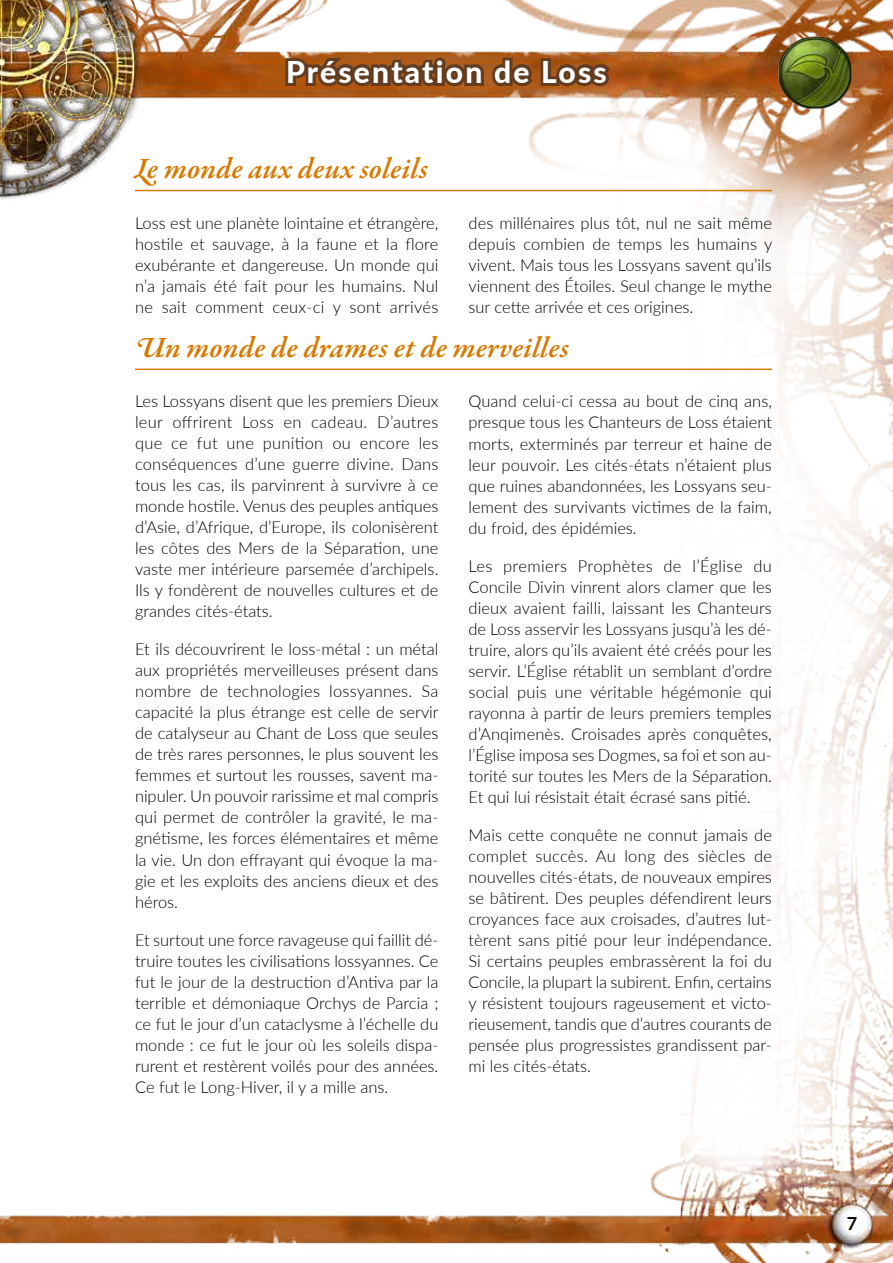
<style>
.page{position:relative;width:893px;height:1263px;background:#fff}
.page>*{position:absolute;margin:0;border:0;box-sizing:border-box;transform-origin:0 0}
.t1{font:italic 600 30px "Garamond Premr Pro";letter-spacing:.005em;color:#d87900}
.t2{font:800 30px "Lato";letter-spacing:.075em;color:#fff}
.t3{font:700 18px "Lato";color:#000}
.t4{font:300 16.5px/21px "Lato";color:#000;text-align:justify}
</style>
<div class="page">
<img style="left:0;top:0;width:893px;height:1263px">
<hr style="left:135px;top:190px;width:637px;height:1px;background:#d87900">
<hr style="left:135px;top:369px;width:637px;height:1px;background:#d87900">
<svg style="left:282px;top:52px;width:332px;height:156px"></svg>
<img style="left:773px;top:15px;width:89px;height:126px">
<h1 class="t2" style="left:286px;top:50px;width:322px">Présentation de Loss</h1>
<h1 class="t1" style="left:135px;top:150px;width:294px">Le monde aux deux soleils</h1>
<p class="t4" style="left:135px;top:211px;width:305px">Loss est une planète lointaine et étrangère, hostile et sauvage, à la faune et la flore exubérante et dangereuse. Un monde qui n’a jamais été fait pour les humains. Nul ne sait comment ceux-ci y sont arrivés</p>
<p class="t4" style="left:468px;top:212px;width:305px">des millénaires plus tôt, nul ne sait même depuis combien de temps les humains y vivent. Mais tous les Lossyans savent qu’ils viennent des Étoiles. Seul change le mythe sur cette arrivée et ces origines.</p>
<h1 class="t1" style="left:135px;top:329px;width:435px">Un monde de drames et de merveilles</h1>
<p class="t4" style="left:135px;top:390px;width:305px">Les Lossyans disent que les premiers Dieux leur offrirent Loss en cadeau. D’autres que ce fut une punition ou encore les conséquences d’une guerre divine. Dans tous les cas, ils parvinrent à survivre à ce monde hostile. Venus des peuples antiques d’Asie, d’Afrique, d’Europe, ils colonisèrent les côtes des Mers de la Séparation, une vaste mer intérieure parsemée d’archipels.<br>Ils y fondèrent de nouvelles cultures et de grandes cités-états.</p>
<p class="t4" style="left:135px;top:638px;width:305px">Et ils découvrirent le loss-métal : un métal aux propriétés merveilleuses présent dans nombre de technologies lossyannes. Sa capacité la plus étrange est celle de servir de catalyseur au Chant de Loss que seules de très rares personnes, le plus souvent les femmes et surtout les rousses, savent ma&shy;nipuler. Un pouvoir rarissime et mal compris qui permet de contrôler la gravité, le ma&shy;gnétisme, les forces élémentaires et même la vie. Un don effrayant qui évoque la ma&shy;gie et les exploits des anciens dieux et des héros.</p>
<p class="t4" style="left:135px;top:928px;width:305px">Et surtout une force ravageuse qui faillit dé&shy;truire toutes les civilisations lossyannes. Ce fut le jour de la destruction d’Antiva par la terrible et démoniaque Orchys de Parcia ; ce fut le jour d’un cataclysme à l’échelle du monde : ce fut le jour où les soleils dispa&shy;rurent et restèrent voilés pour des années.<br>Ce fut le Long-Hiver, il y a mille ans.</p>
<p class="t4" style="left:468px;top:390px;width:305px">Quand celui-ci cessa au bout de cinq ans, presque tous les Chanteurs de Loss étaient morts, exterminés par terreur et haine de leur pouvoir. Les cités-états n’étaient plus que ruines abandonnées, les Lossyans seu&shy;lement des survivants victimes de la faim, du froid, des épidémies.</p>
<p class="t4" style="left:468px;top:554px;width:305px">Les premiers Prophètes de l’Église du Concile Divin vinrent alors clamer que les dieux avaient failli, laissant les Chanteurs de Loss asservir les Lossyans jusqu’à les dé&shy;truire, alors qu’ils avaient été créés pour les servir. L’Église rétablit un semblant d’ordre social puis une véritable hégémonie qui rayonna à partir de leurs premiers temples d’Anqimenès. Croisades après conquêtes, l’Église imposa ses Dogmes, sa foi et son au&shy;torité sur toutes les Mers de la Séparation.<br>Et qui lui résistait était écrasé sans pitié.</p>
<p class="t4" style="left:468px;top:824px;width:305px">Mais cette conquête ne connut jamais de complet succès. Au long des siècles de nouvelles cités-états, de nouveaux empires se bâtirent. Des peuples défendirent leurs croyances face aux croisades, d’autres lut&shy;tèrent sans pitié pour leur indépendance.<br>Si certains peuples embrassèrent la foi du Concile, la plupart la subirent. Enfin, certains y résistent toujours rageusement et victo&shy;rieusement, tandis que d’autres courants de pensée plus progressistes grandissent par&shy;mi les cités-états.</p>
<p class="t3" style="left:847px;top:1210px;width:12px">7</p>
</div>
